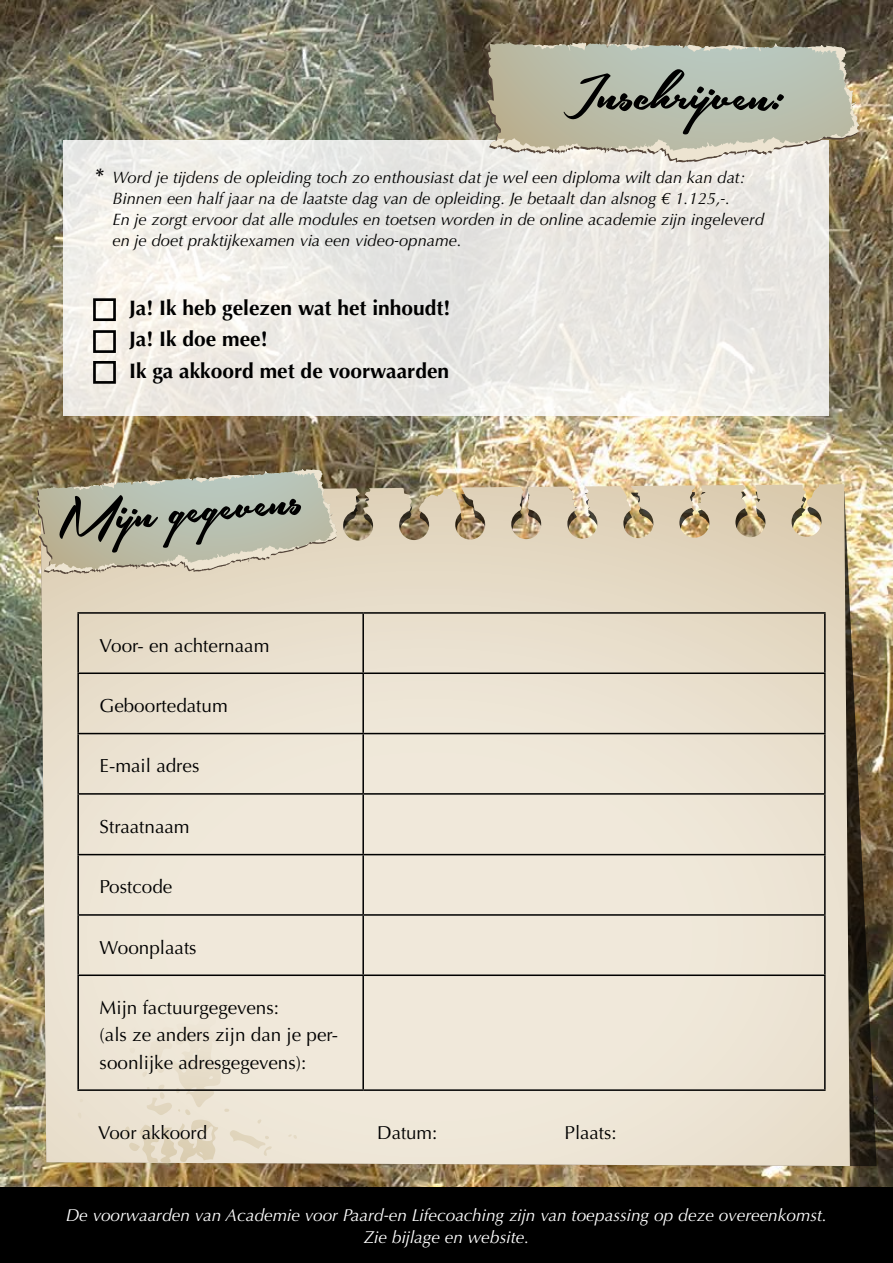
<style>
.page{position:relative;width:893px;height:1263px;background:#fff}
.page>*{position:absolute;margin:0;border:0;box-sizing:border-box;transform-origin:0 0}
.t1{font:70.65px "Southern Aire Personal Use Only";color:#000}
.t2{font:64.65px "Southern Aire Personal Use Only";color:#000}
.t3{font:700 21px/31.5px "Optima";color:#000}
.t4{font:18.9px/27.3px "Optima";color:#000}
.t5{font:18.75px "Optima";color:#000}
.t6{font:italic 17.25px/22.5px "Optima";color:#fff;text-align:center}
.t7{font:italic 16.5px/21px "Optima";color:#000}
.s1{font-weight:700;font-size:21px}
</style>
<div class="page">
<img style="left:0;top:0;width:893px;height:1187px">
<img style="left:426px;top:484px;width:418px;height:63px">
<svg style="left:132px;top:956px;width:113px;height:152px;background:#ede5d6"></svg>
<svg style="left:64px;top:140px;width:765px;height:276px;background:#eceae6"></svg>
<hr style="left:77px;top:612px;width:286px;height:2px;background:#000">
<hr style="left:77px;top:614px;width:2px;height:58px;background:#000">
<hr style="left:363px;top:612px;width:463px;height:2px;background:#000">
<hr style="left:362px;top:614px;width:2px;height:58px;background:#000">
<hr style="left:824px;top:614px;width:2px;height:58px;background:#000">
<hr style="left:77px;top:672px;width:286px;height:2px;background:#000">
<hr style="left:77px;top:674px;width:2px;height:59px;background:#000">
<hr style="left:363px;top:672px;width:463px;height:2px;background:#000">
<hr style="left:362px;top:674px;width:2px;height:59px;background:#000">
<hr style="left:824px;top:674px;width:2px;height:59px;background:#000">
<hr style="left:77px;top:733px;width:286px;height:1px;background:#000">
<hr style="left:77px;top:734px;width:2px;height:59px;background:#000">
<hr style="left:363px;top:733px;width:463px;height:1px;background:#000">
<hr style="left:362px;top:734px;width:2px;height:59px;background:#000">
<hr style="left:824px;top:734px;width:2px;height:59px;background:#000">
<hr style="left:77px;top:793px;width:286px;height:2px;background:#000">
<hr style="left:77px;top:795px;width:2px;height:59px;background:#000">
<hr style="left:363px;top:793px;width:463px;height:2px;background:#000">
<hr style="left:362px;top:795px;width:2px;height:59px;background:#000">
<hr style="left:824px;top:795px;width:2px;height:59px;background:#000">
<hr style="left:77px;top:854px;width:286px;height:1px;background:#000">
<hr style="left:77px;top:855px;width:2px;height:59px;background:#000">
<hr style="left:363px;top:854px;width:463px;height:1px;background:#000">
<hr style="left:362px;top:855px;width:2px;height:59px;background:#000">
<hr style="left:824px;top:855px;width:2px;height:59px;background:#000">
<hr style="left:77px;top:914px;width:286px;height:2px;background:#000">
<hr style="left:77px;top:916px;width:2px;height:58px;background:#000">
<hr style="left:363px;top:914px;width:463px;height:2px;background:#000">
<hr style="left:362px;top:916px;width:2px;height:58px;background:#000">
<hr style="left:824px;top:916px;width:2px;height:58px;background:#000">
<hr style="left:77px;top:974px;width:286px;height:2px;background:#000">
<hr style="left:77px;top:976px;width:2px;height:113px;background:#000">
<hr style="left:363px;top:974px;width:463px;height:2px;background:#000">
<hr style="left:362px;top:976px;width:2px;height:113px;background:#000">
<hr style="left:824px;top:976px;width:2px;height:113px;background:#000">
<hr style="left:77px;top:1089px;width:286px;height:2px;background:#000">
<hr style="left:363px;top:1089px;width:463px;height:2px;background:#000">
<svg style="left:36px;top:468px;width:302px;height:106px;background:#b7b6a2"></svg>
<div style="left:0;top:1187px;width:893px;height:76px;background:#000"></div>
<div style="left:93px;top:330px;width:23px;height:23px;border:3px solid #000"></div>
<div style="left:93px;top:361px;width:23px;height:23px;border:3px solid #000"></div>
<div style="left:93px;top:298px;width:23px;height:23px;border:3px solid #000"></div>
<svg style="left:486px;top:42px;width:373px;height:121px;background:#b9bba9"></svg>
<h1 class="t1" style="left:559px;top:57px;width:227px">Inschrijven:</h1>
<p class="t7" style="left:113px;top:167px;width:653px;text-indent:-18px"><span class="s1">*</span> Word je tijdens de opleiding toch zo enthousiast dat je wel een diploma wilt dan kan dat:<br>Binnen een half jaar na de laatste dag van de opleiding. Je betaalt dan alsnog € 1.125,-.<br>En je zorgt ervoor dat alle modules en toetsen worden in de online academie zijn ingeleverd en je doet praktijkexamen via een video-opname.</p>
<p class="t3" style="left:129px;top:292px;width:323px">Ja! Ik heb gelezen wat het inhoudt!<br>Ja! Ik doe mee!<br>Ik ga akkoord met de voorwaarden</p>
<h2 class="t2" style="left:52px;top:487px;width:250px;rotate:-5deg">Mijn gegevens</h2>
<p class="t4" style="left:100px;top:632px;width:171px">Voor- en achternaam</p>
<p class="t4" style="left:100px;top:692px;width:130px">Geboortedatum</p>
<p class="t4" style="left:100px;top:753px;width:101px">E-mail adres</p>
<p class="t4" style="left:100px;top:813px;width:92px">Straatnaam</p>
<p class="t4" style="left:100px;top:874px;width:74px">Postcode</p>
<p class="t4" style="left:100px;top:934px;width:98px">Woonplaats</p>
<p class="t4" style="left:100px;top:994px;width:240px">Mijn factuurgegevens:<br>(als ze anders zijn dan je per&shy;soonlijke adresgegevens):</p>
<p class="t5" style="left:98px;top:1122px;width:111px">Voor akkoord</p>
<p class="t5" style="left:377px;top:1122px;width:62px">Datum:</p>
<p class="t5" style="left:565px;top:1122px;width:53px">Plaats:</p>
<p class="t6" style="left:66px;top:1204px;width:763px">De voorwaarden van Academie voor Paard-en Lifecoaching zijn van toepassing op deze overeenkomst.<br>Zie bijlage en website.</p>
</div>
